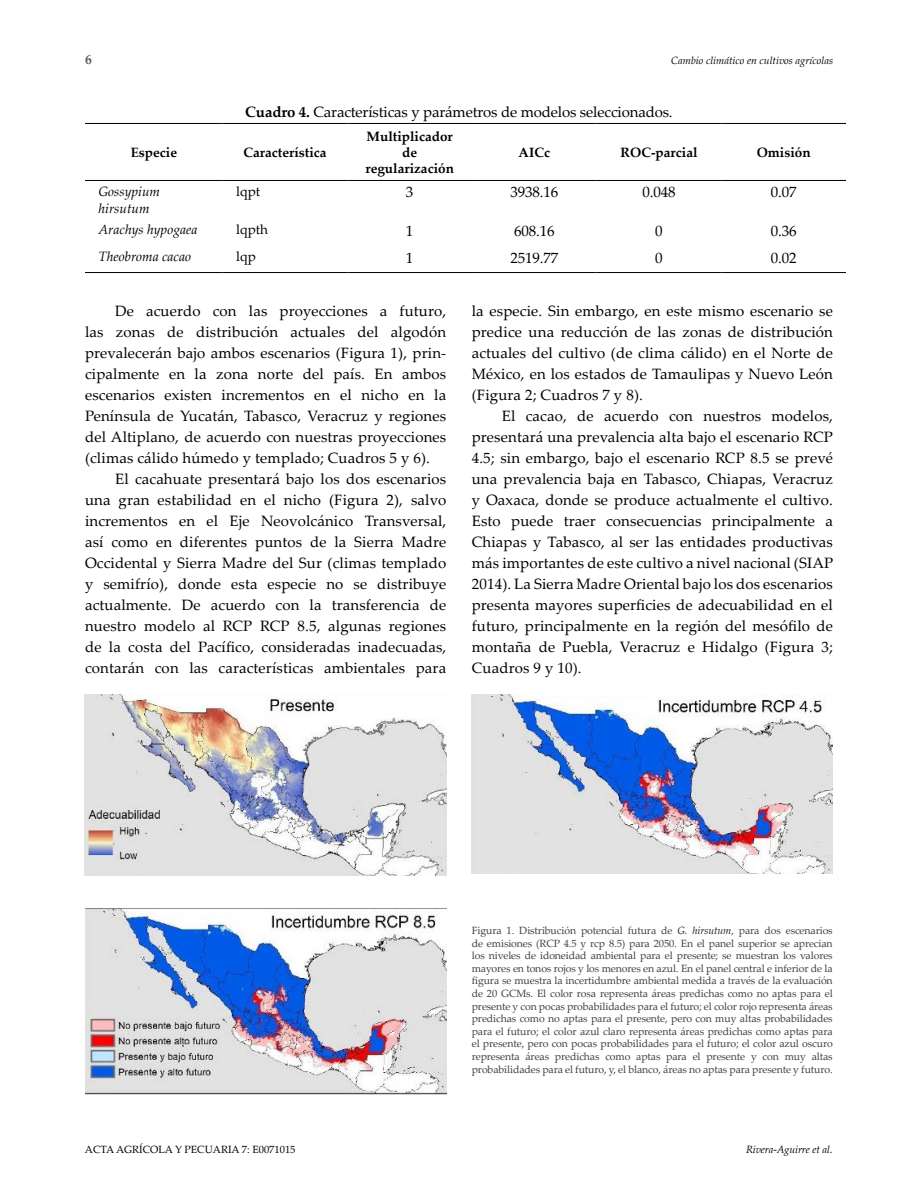
<style>
.page{position:relative;width:918px;height:1188px;background:#fff}
.page>*{position:absolute;margin:0;border:0;box-sizing:border-box;transform-origin:0 0}
.t1{font:15px/21px "Palatino Linotype";letter-spacing:.01em;color:#000;text-align:justify}
.t2{font:15px "Palatino Linotype";letter-spacing:-.01em;color:#000}
.t3{font:700 13.5px/16.2px "Palatino Linotype";color:#000;text-align:center}
.t4{font:italic 13.5px/16.2px "Palatino Linotype";color:#000}
.t5{font:13.5px "Palatino Linotype";color:#000}
.t6{font:700 13.5px "Palatino Linotype";color:#58595b}
.t7{font:10.5px/12.6px "Palatino Linotype";letter-spacing:-.01em;color:#414042;text-align:justify}
.t8{font:italic 10.5px "Palatino";color:#000}
.t9{font:10.5px "Palatino Linotype";color:#000}
.s1{font-weight:700}
.s2{font-family:"Palatino";font-style:italic;color:#1a1a1a}
</style>
<div class="page">
<hr style="left:85px;top:123px;width:138px;height:1px;background:#000">
<hr style="left:223px;top:123px;width:124px;height:1px;background:#000">
<hr style="left:347px;top:123px;width:125px;height:1px;background:#000">
<hr style="left:472px;top:123px;width:125px;height:1px;background:#000">
<hr style="left:597px;top:123px;width:124px;height:1px;background:#000">
<hr style="left:721px;top:123px;width:125px;height:1px;background:#000">
<hr style="left:85px;top:180px;width:138px;height:1px;background:#000">
<hr style="left:223px;top:180px;width:124px;height:1px;background:#000">
<hr style="left:347px;top:180px;width:125px;height:1px;background:#000">
<hr style="left:472px;top:180px;width:125px;height:1px;background:#000">
<hr style="left:597px;top:180px;width:124px;height:1px;background:#000">
<hr style="left:721px;top:180px;width:125px;height:1px;background:#000">
<hr style="left:85px;top:272px;width:138px;height:1px;background:#000">
<hr style="left:223px;top:272px;width:124px;height:1px;background:#000">
<hr style="left:347px;top:272px;width:125px;height:1px;background:#000">
<hr style="left:472px;top:272px;width:125px;height:1px;background:#000">
<hr style="left:597px;top:272px;width:124px;height:1px;background:#000">
<hr style="left:721px;top:272px;width:125px;height:1px;background:#000">
<img style="left:85px;top:694px;width:361px;height:181px">
<img style="left:471px;top:694px;width:362px;height:180px">
<img style="left:85px;top:909px;width:361px;height:186px">
<p class="t6" style="left:85px;top:50px;width:8px">6</p>
<p class="t8" style="left:671px;top:51px;width:163px">Cambio climático en cultivos agrícolas</p>
<p class="t2" style="left:245px;top:102px;width:429px"><span class="s1">Cuadro 4.</span> Características y parámetros de modelos seleccionados.</p>
<p class="t3" style="left:131px;top:144px;width:48px">Especie</p>
<p class="t3" style="left:243px;top:144px;width:85px">Característica</p>
<p class="t3" style="left:365px;top:128px;width:90px">Multiplicador de regularización</p>
<p class="t3" style="left:519px;top:144px;width:33px">AICc</p>
<p class="t3" style="left:620px;top:144px;width:79px">ROC-parcial</p>
<p class="t3" style="left:757px;top:144px;width:55px">Omisión</p>
<p class="t4" style="left:99px;top:183px;width:63px">Gossypium hirsutum</p>
<p class="t5" style="left:236px;top:182px;width:26px">lqpt</p>
<p class="t1" style="left:406px;top:181px;width:9px">3</p>
<p class="t1" style="left:510px;top:181px;width:49px">3938.16</p>
<p class="t1" style="left:642px;top:181px;width:35px">0.048</p>
<p class="t1" style="left:771px;top:181px;width:27px">0.07</p>
<p class="t4" style="left:99px;top:221px;width:100px">Arachys hypogaea</p>
<p class="t5" style="left:236px;top:220px;width:33px">lqpth</p>
<p class="t1" style="left:406px;top:219px;width:9px">1</p>
<p class="t1" style="left:514px;top:219px;width:42px">608.16</p>
<p class="t1" style="left:655px;top:219px;width:9px">0</p>
<p class="t1" style="left:771px;top:219px;width:27px">0.36</p>
<p class="t4" style="left:99px;top:248px;width:94px">Theobroma cacao</p>
<p class="t5" style="left:236px;top:247px;width:21px">lqp</p>
<p class="t1" style="left:406px;top:246px;width:9px">1</p>
<p class="t1" style="left:510px;top:246px;width:49px">2519.77</p>
<p class="t1" style="left:655px;top:246px;width:9px">0</p>
<p class="t1" style="left:771px;top:246px;width:27px">0.02</p>
<p class="t1" style="left:85px;top:300px;width:363px;text-indent:30px">De acuerdo con las proyecciones a futuro, las zonas de distribución actuales del algodón prevalecerán bajo ambos escenarios (Figura 1), prin&shy;cipalmente en la zona norte del país. En ambos escenarios existen incrementos en el nicho en la Península de Yucatán, Tabasco, Veracruz y regiones del Altiplano, de acuerdo con nuestras proyecciones (climas cálido húmedo y templado; Cuadros 5 y 6).</p>
<p class="t1" style="left:85px;top:468px;width:363px;text-indent:30px">El cacahuate presentará bajo los dos escenarios una gran estabilidad en el nicho (Figura 2), salvo incrementos en el Eje Neovolcánico Transversal, así como en diferentes puntos de la Sierra Madre Occidental y Sierra Madre del Sur (climas templado y semifrío), donde esta especie no se distribuye actualmente. De acuerdo con la transferencia de nuestro modelo al RCP RCP 8.5, algunas regiones de la costa del Pacífico, consideradas inadecuadas, contarán con las características ambientales para</p>
<p class="t1" style="left:472px;top:300px;width:363px">la especie. Sin embargo, en este mismo escenario se predice una reducción de las zonas de distribución actuales del cultivo (de clima cálido) en el Norte de México, en los estados de Tamaulipas y Nuevo León (Figura 2; Cuadros 7 y 8).</p>
<p class="t1" style="left:472px;top:405px;width:363px;text-indent:30px">El cacao, de acuerdo con nuestros modelos, presentará una prevalencia alta bajo el escenario RCP 4.5; sin embargo, bajo el escenario RCP 8.5 se prevé una prevalencia baja en Tabasco, Chiapas, Veracruz y Oaxaca, donde se produce actualmente el cultivo.<br>Esto puede traer consecuencias principalmente a Chiapas y Tabasco, al ser las entidades productivas más importantes de este cultivo a nivel nacional (SIAP 2014). La Sierra Madre Oriental bajo los dos escenarios presenta mayores superficies de adecuabilidad en el futuro, principalmente en la región del mesófilo de montaña de Puebla, Veracruz e Hidalgo (Figura 3; Cuadros 9 y 10).</p>
<p class="t9" style="left:85px;top:1142px;width:212px">ACTA AGRÍCOLA Y PECUARIA 7: E0071015</p>
<p class="t7" style="left:472px;top:924px;width:363px">Figura 1. Distribución potencial futura de <span class="s2">G. hirsutum</span>, para dos escenarios de emisiones (RCP 4.5 y rcp 8.5) para 2050. En el panel superior se aprecian los niveles de idoneidad ambiental para el presente; se muestran los valores mayores en tonos rojos y los menores en azul. En el panel central e inferior de la figura se muestra la incertidumbre ambiental medida a través de la evaluación de 20 GCMs. El color rosa representa áreas predichas como no aptas para el presente y con pocas probabilidades para el futuro; el color rojo representa áreas predichas como no aptas para el presente, pero con muy altas probabilidades para el futuro; el color azul claro representa áreas predichas como aptas para el presente, pero con pocas probabilidades para el futuro; el color azul oscuro representa áreas predichas como aptas para el presente y con muy altas probabilidades para el futuro, y, el blanco, áreas no aptas para presente y futuro.</p>
<p class="t8" style="left:746px;top:1140px;width:88px">Rivera-Aguirre et al.</p>
</div>
